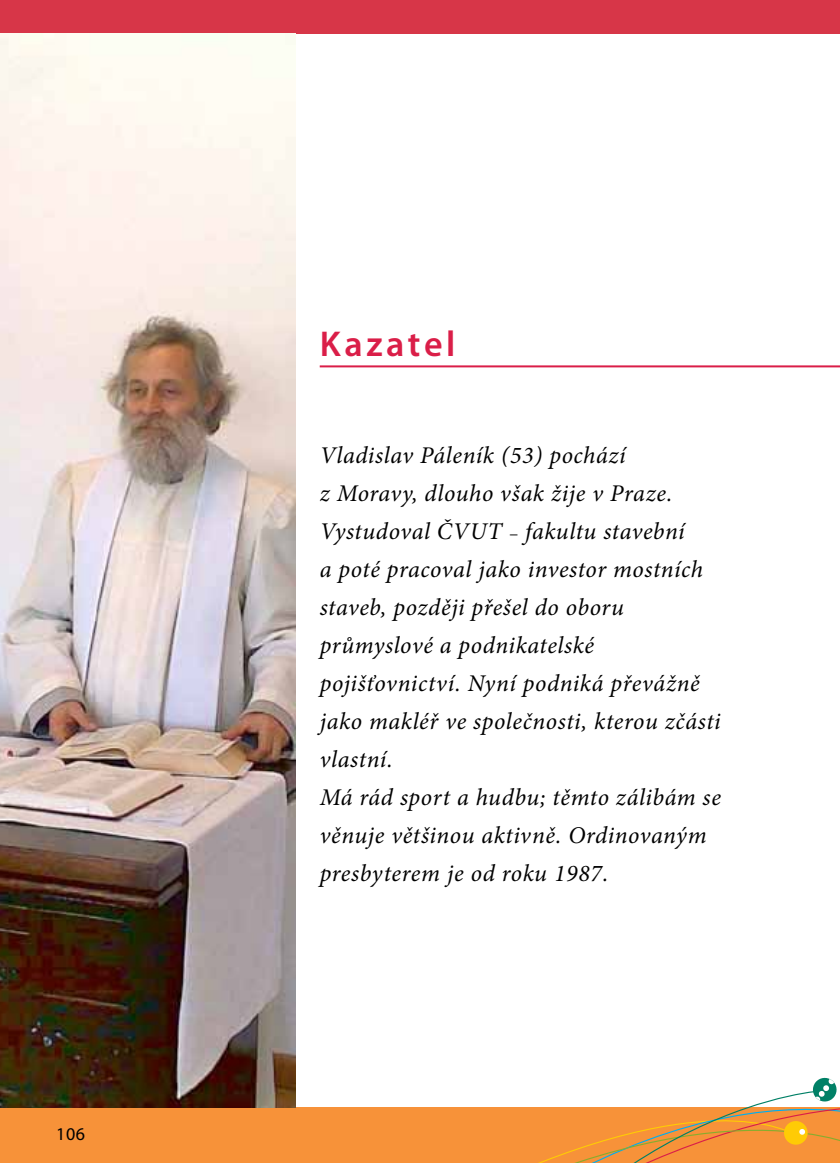
<style>
.page{position:relative;width:840px;height:1163px;background:#fff}
.page>*{position:absolute;margin:0;border:0;box-sizing:border-box;transform-origin:0 0}
.t1{font:600 36px "Myriad Pro";letter-spacing:.1em;color:#da1e48}
.t2{font:italic 24px/38px "Minion Pro";letter-spacing:.02em;color:#000}
.t3{font:18px "Myriad Pro";color:#000}
.s1{font-style:normal;font-size:18px}
</style>
<div class="page">
<div style="left:0;top:1107px;width:839px;height:55px;background:#f79239"></div>
<div style="left:0;top:0;width:839px;height:33px;background:#d73648"></div>
<img style="left:0;top:33px;width:295px;height:1074px">
<hr style="left:319px;top:365px;width:520px;height:2px;background:#da1e48">
<svg style="left:541px;top:1077px;width:299px;height:85px"></svg>
<p class="t3" style="left:56px;top:1122px;width:30px">106</p>
<h1 class="t1" style="left:319px;top:321px;width:137px">Kazatel</h1>
<p class="t2" style="left:319px;top:436px;width:402px">Vladislav Páleník (53) pochází<br>z Moravy, dlouho však žije v Praze.<br>Vystudoval ČVUT <span class="s1">–</span> fakultu stavební<br>a poté pracoval jako investor mostních staveb, později přešel do oboru průmyslové a podnikatelské pojišťovnictví. Nyní podniká převážně jako makléř ve společnosti, kterou zčásti vlastní.<br>Má rád sport a hudbu; těmto zálibám se věnuje většinou aktivně. Ordinovaným presbyterem je od roku 1987.</p>
</div>
